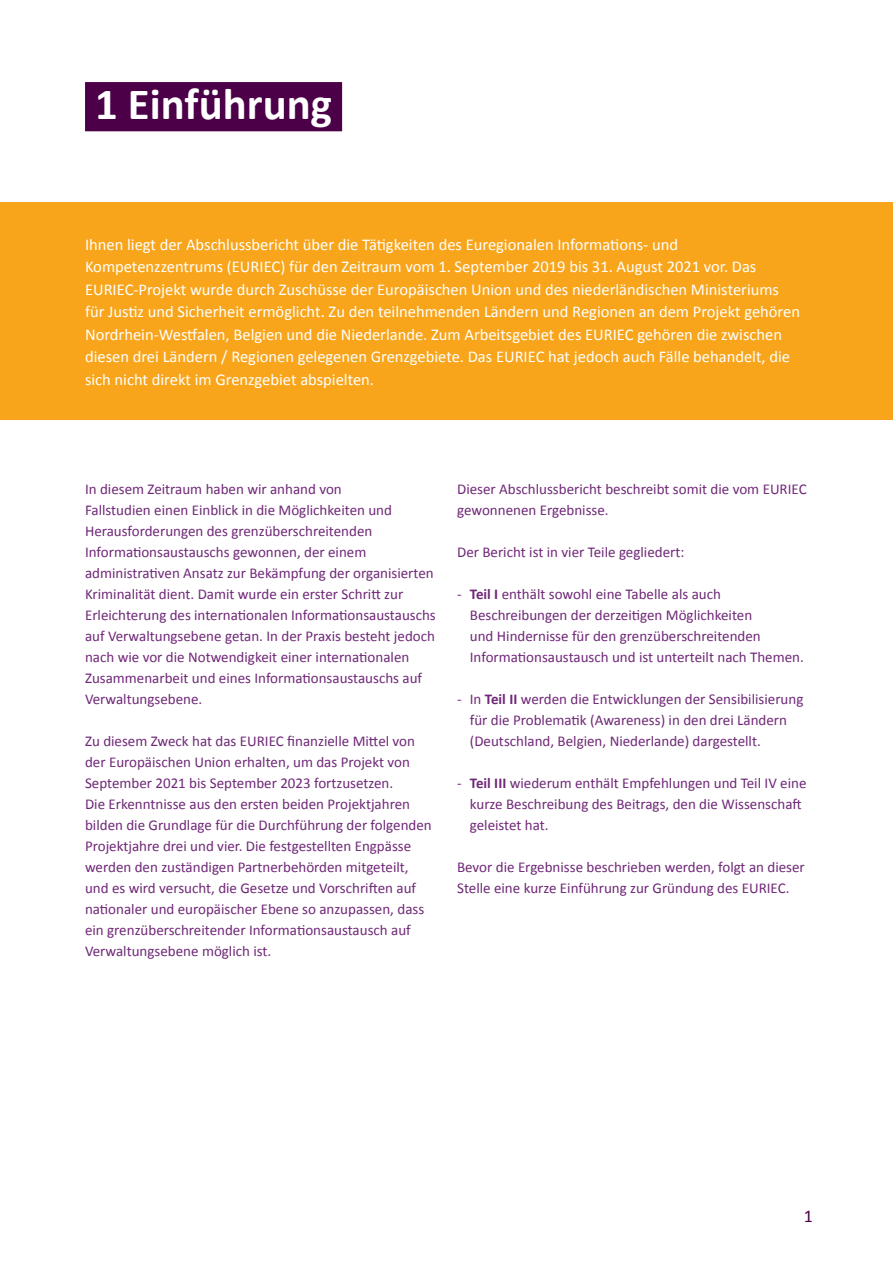
<style>
.page{position:relative;width:893px;height:1263px;background:#fff}
.page>*{position:absolute;margin:0;border:0;box-sizing:border-box;transform-origin:0 0}
.t1{font:700 44.7px "Calibri";color:#fff}
.t2{font:18px "Calibri";color:#4b0048}
.t3{font:16.5px/22.5px "Calibri";color:#fff}
.t4{font:15px/21px "Calibri";color:#6f2877}
.s1{font-weight:700}
</style>
<div class="page">
<div style="left:0;top:202px;width:893px;height:218px;background:#f9a51b"></div>
<div style="left:85px;top:82px;width:257px;height:49px;background:#4b0048"></div>
<h1 class="t1" style="left:95px;top:72px;width:238px">1 Einführung</h1>
<p class="t3" style="left:85px;top:232px;width:716px">Ihnen liegt der Abschlussbericht über die Tätigkeiten des Euregionalen Informations- und Kompetenzzentrums (EURIEC) für den Zeitraum vom 1. September 2019 bis 31. August 2021 vor. Das EURIEC-Projekt wurde durch Zuschüsse der Europäischen Union und des niederländischen Ministeriums für Justiz und Sicherheit ermöglicht. Zu den teilnehmenden Ländern und Regionen an dem Projekt gehören Nordrhein-Westfalen, Belgien und die Niederlande. Zum Arbeitsgebiet des EURIEC gehören die zwischen diesen drei Ländern / Regionen gelegenen Grenzgebiete. Das EURIEC hat jedoch auch Fälle behandelt, die sich nicht direkt im Grenzgebiet abspielten.</p>
<p class="t4" style="left:85px;top:478px;width:352px">In diesem Zeitraum haben wir anhand von<br>Fallstudien einen Einblick in die Möglichkeiten und Herausforderungen des grenzüberschreitenden Informationsaustauschs gewonnen, der einem administrativen Ansatz zur Bekämpfung der organisierten Kriminalität dient. Damit wurde ein erster Schritt zur Erleichterung des internationalen Informationsaustauschs auf Verwaltungsebene getan. In der Praxis besteht jedoch nach wie vor die Notwendigkeit einer internationalen Zusammenarbeit und eines Informationsaustauschs auf Verwaltungsebene.</p>
<p class="t4" style="left:85px;top:730px;width:348px">Zu diesem Zweck hat das EURIEC finanzielle Mittel von der Europäischen Union erhalten, um das Projekt von September 2021 bis September 2023 fortzusetzen.<br>Die Erkenntnisse aus den ersten beiden Projektjahren bilden die Grundlage für die Durchführung der folgenden Projektjahre drei und vier. Die festgestellten Engpässe werden den zuständigen Partnerbehörden mitgeteilt, und es wird versucht, die Gesetze und Vorschriften auf nationaler und europäischer Ebene so anzupassen, dass ein grenzüberschreitender Informationsaustausch auf Verwaltungsebene möglich ist.</p>
<p class="t4" style="left:457px;top:478px;width:351px">Dieser Abschlussbericht beschreibt somit die vom EURIEC gewonnenen Ergebnisse.</p>
<p class="t4" style="left:457px;top:541px;width:229px">Der Bericht ist in vier Teile gegliedert:</p>
<p class="t4" style="left:470px;top:583px;width:335px;text-indent:-13px">- <span class="s1">Teil I</span> enthält sowohl eine Tabelle als auch Beschreibungen der derzeitigen Möglichkeiten<br>und Hindernisse für den grenzüberschreitenden Informationsaustausch und ist unterteilt nach Themen.</p>
<p class="t4" style="left:470px;top:688px;width:335px;text-indent:-13px">- In <span class="s1">Teil II</span> werden die Entwicklungen der Sensibilisierung für die Problematik (Awareness) in den drei Ländern (Deutschland, Belgien, Niederlande) dargestellt.</p>
<p class="t4" style="left:470px;top:772px;width:338px;text-indent:-13px">- <span class="s1">Teil III</span> wiederum enthält Empfehlungen und Teil IV eine kurze Beschreibung des Beitrags, den die Wissenschaft geleistet hat.</p>
<p class="t4" style="left:457px;top:856px;width:349px">Bevor die Ergebnisse beschrieben werden, folgt an dieser<br>Stelle eine kurze Einführung zur Gründung des EURIEC.</p>
<p class="t2" style="left:804px;top:1204px;width:11px">1</p>
</div>
